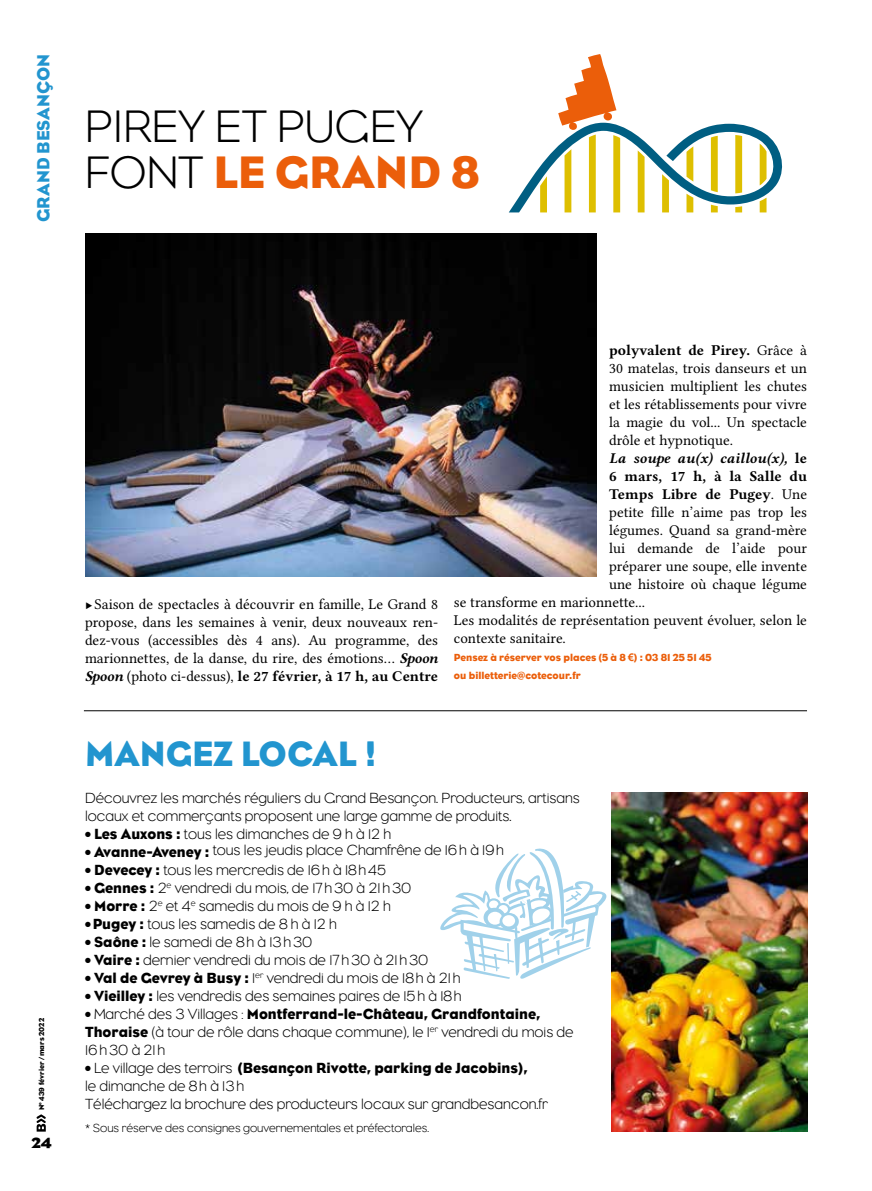
<style>
.page{position:relative;width:872px;height:1191px;background:#fff}
.page>*{position:absolute;margin:0;border:0;box-sizing:border-box;transform-origin:0 0}
.t1{font:300 46.5px "Eagle";color:#000}
.t2{font:46.5px "Bureau Eagle";color:#eb5e0a}
.t3{font:36px "Bureau Eagle";color:#2295cf}
.t4{font:18px "Bureau Eagle";color:#2295cf}
.t5{font:300 15px/18px "Eagle";color:#000}
.t6{font:15px/18px "Lin Libertine O";color:#000;text-align:justify}
.t7{font:15px "Bureau Eagle";color:#000}
.t8{font:15px/18px "Lin Libertine OB";color:#000}
.t9{font:15px "Lin Libertine OBI";color:#000}
.t10{font:700 15px "Bureau Eagle";color:#000}
.t11{font:300 12px "Eagle";color:#000}
.t12{font:10.5px/18px "Bureau Eagle";color:#eb5e0a}
.t13{font:7.5px "Bureau Eagle";color:#000}
.s1{font-family:"Eagle";font-weight:300;color:#000}
.s2{font-family:"Lin Libertine OBI"}
.s3{font-family:"Lin Libertine O"}
.s4{font-family:"Lin Libertine OB"}
.s5{font-family:"Arial";font-weight:700}
.s6{font-size:9px}
.s7{font-family:"Bureau Eagle";font-weight:400}
.s8{font-family:"Eagle";font-weight:300;font-size:9px}
.s9{font-family:"Eagle";font-weight:300}
</style>
<div class="page">
<svg style="left:37px;top:1114px;width:9px;height:17px"></svg>
<hr style="left:84px;top:710px;width:723px;height:1px;background:#000">
<img style="left:611px;top:792px;width:196px;height:339px">
<svg style="left:440px;top:848px;width:167px;height:131px"></svg>
<svg style="left:486px;top:898px;width:15px;height:13px"></svg>
<div style="left:489px;top:900px;width:9px;height:9px;background:#fff;border-radius:50%"></div>
<svg style="left:496px;top:903px;width:14px;height:12px"></svg>
<div style="left:498px;top:905px;width:10px;height:8px;background:#fff;border-radius:50%"></div>
<svg style="left:483px;top:907px;width:22px;height:20px"></svg>
<div style="left:488px;top:911px;width:14px;height:13px;background:#fff;border-radius:50%"></div>
<svg style="left:499px;top:913px;width:20px;height:17px"></svg>
<div style="left:502px;top:915px;width:13px;height:11px;background:#fff;border-radius:50%"></div>
<svg style="left:509px;top:54px;width:274px;height:158px"></svg>
<img style="left:85px;top:233px;width:511px;height:343px">
<p class="t4" style="left:33px;top:222px;width:169px;rotate:-90deg">GRAND BESANÇON</p>
<h1 class="t1" style="left:85px;top:100px;width:339px">PIREY ET PUGEY</h1>
<h1 class="t2" style="left:85px;top:146px;width:396px"><span class="s1">FONT</span> LE GRAND 8</h1>
<p class="t13" style="left:37px;top:1110px;width:94px;rotate:-90deg">N<sup>o</sup> 439 février /mars 2022</p>
<p class="t10" style="left:31px;top:1134px;width:21px">24</p>
<p class="t6" style="left:85px;top:595px;width:354px">▶ Saison de spectacles à découvrir en famille, Le Grand 8 propose, dans les semaines à venir, deux nouveaux ren&shy;dez-vous (accessibles dès 4 ans). Au programme, des marionnettes, de la danse, du rire, des émotions… <span class="s2">Spoon</span></p>
<p class="t8" style="left:85px;top:667px;width:354px"><span class="s2">Spoon</span> <span class="s3">(photo ci-dessus),</span> le 27 février, à 17 h, au Centre</p>
<p class="t8" style="left:609px;top:341px;width:199px">polyvalent de Pirey. <span class="s3">Grâce à</span></p>
<p class="t6" style="left:609px;top:359px;width:199px">30 matelas, trois danseurs et un musicien multiplient les chutes et les rétablissements pour vivre la magie du vol... Un spectacle drôle et hypnotique.</p>
<p class="t9" style="left:609px;top:448px;width:199px">La soupe au(x) caillou(x), <span class="s4">le</span></p>
<p class="t8" style="left:609px;top:467px;width:199px">6 mars, 17 h, à la Salle du<br>Temps Libre de Pugey<span class="s3">. Une</span></p>
<p class="t6" style="left:609px;top:503px;width:199px">petite fille n’aime pas trop les</p>
<p class="t6" style="left:609px;top:521px;width:199px">légumes. Quand sa grand-mère</p>
<p class="t6" style="left:609px;top:539px;width:199px">lui demande de l’aide pour</p>
<p class="t6" style="left:609px;top:557px;width:199px">préparer une soupe, elle invente</p>
<p class="t6" style="left:609px;top:575px;width:199px">une histoire où chaque légume</p>
<p class="t6" style="left:454px;top:593px;width:192px">se transforme en marionnette...</p>
<p class="t6" style="left:454px;top:611px;width:354px">Les modalités de représentation peuvent évoluer, selon le</p>
<p class="t6" style="left:454px;top:629px;width:113px">contexte sanitaire.</p>
<p class="t12" style="left:454px;top:648px;width:259px">Pensez à réserver vos places (5 à 8 <span class="s5">€</span>) : 03 81 25 51 45 ou billetterie@cotecour.fr</p>
<h2 class="t3" style="left:85px;top:733px;width:293px">MANGEZ LOCAL !</h2>
<p class="t5" style="left:85px;top:788px;width:496px">Découvrez les marchés réguliers du Grand Besançon. Producteurs, artisans locaux et commerçants proposent une large gamme de produits.</p>
<p class="t5" style="left:85px;top:824px;width:308px"><span class="s6">•</span> <span class="s7">Les Auxons :</span> tous les dimanches de 9 h à 12 h</p>
<p class="t5" style="left:85px;top:841px;width:420px"><span class="s6">•</span> <span class="s7">Avanne-Aveney :</span> tous les jeudis place Chamfrêne de 16h à 19h</p>
<p class="t5" style="left:85px;top:860px;width:302px"><span class="s6">•</span> <span class="s7">Devecey :</span> tous les mercredis de 16h à 18h45</p>
<p class="t5" style="left:85px;top:878px;width:328px"><span class="s6">•</span> <span class="s7">Gennes :</span> 2<sup>e</sup> vendredi du mois, de 17h30 à 21h30</p>
<p class="t5" style="left:85px;top:896px;width:307px"><span class="s6">•</span> <span class="s7">Morre :</span> 2<sup>e</sup> et 4<sup>e</sup> samedis du mois de 9 h à 12 h</p>
<p class="t5" style="left:85px;top:914px;width:253px"><span class="s6">•</span> <span class="s7">Pugey :</span> tous les samedis de 8 h à 12 h</p>
<p class="t5" style="left:85px;top:932px;width:229px"><span class="s6">•</span> <span class="s7">Saône :</span> le samedi de 8h à 13h30</p>
<p class="t5" style="left:85px;top:950px;width:345px"><span class="s6">•</span> <span class="s7">Vaire :</span> dernier vendredi du mois de 17h30 à 21h30</p>
<p class="t5" style="left:85px;top:968px;width:377px"><span class="s6">•</span> <span class="s7">Val de Gevrey à Busy :</span> 1<sup>er</sup> vendredi du mois de 18h à 21h</p>
<p class="t5" style="left:85px;top:986px;width:378px"><span class="s6">•</span> <span class="s7">Vieilley :</span> les vendredis des semaines paires de 15h à 18h</p>
<p class="t7" style="left:85px;top:1005px;width:457px"><span class="s8">•</span> <span class="s9">Marché des 3 Villages :</span> Montferrand-le-Château, Grandfontaine,</p>
<p class="t5" style="left:85px;top:1022px;width:490px"><span class="s7">Thoraise</span> (à tour de rôle dans chaque commune), le 1<sup>er</sup> vendredi du mois de<br>16h30 à 21h</p>
<p class="t7" style="left:85px;top:1059px;width:444px"><span class="s8">•</span> <span class="s9">Le village des terroirs</span> (Besançon Rivotte, parking de Jacobins),</p>
<p class="t5" style="left:85px;top:1076px;width:464px">le dimanche de 8h à 13h<br>Téléchargez la brochure des producteurs locaux sur grandbesancon.fr</p>
<p class="t11" style="left:85px;top:1121px;width:345px">* Sous réserve des consignes gouvernementales et préfectorales.</p>
</div>
